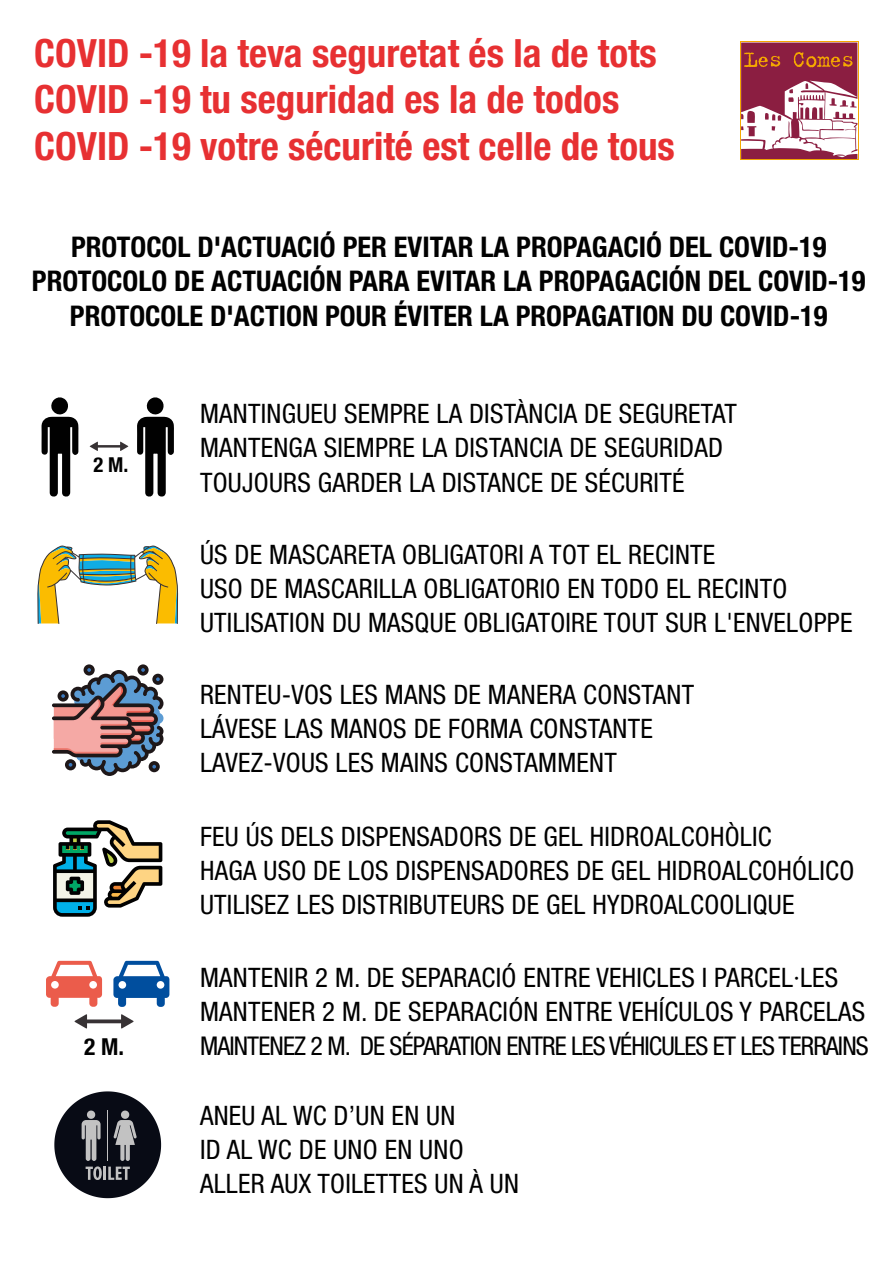
<style>
.page{position:relative;width:893px;height:1263px;background:#fff}
.page>*{position:absolute;margin:0;border:0;box-sizing:border-box;transform-origin:0 0}
.t1{font:700 condensed 39px/46.8px "Helvetica Neue LT Std";color:#e73032}
.t2{font:700 condensed 28.5px/34.2px "Helvetica Neue LT Std";color:#010101;text-align:center}
.t3{font:condensed 26.85px/34.2px "Helvetica Neue LT Std";letter-spacing:.01em;color:#010101}
.t4{font:condensed 25.8px "Helvetica Neue LT Std";letter-spacing:-.035em;color:#010101}
.t5{font:700 condensed 23.4px "Helvetica Neue LT Std";color:#010101}
.t6{font:700 condensed 20.55px "Helvetica Neue LT Std";color:#010101}
</style>
<div class="page">
<svg style="left:53px;top:820px;width:109px;height:97px"></svg>
<svg style="left:52px;top:664px;width:111px;height:112px"></svg>
<svg style="left:37px;top:545px;width:141px;height:79px"></svg>
<svg style="left:54px;top:1091px;width:107px;height:107px"></svg>
<svg style="left:740px;top:42px;width:118px;height:118px"></svg>
<svg style="left:741px;top:43px;width:116px;height:116px"></svg>
<svg style="left:46px;top:961px;width:56px;height:46px"></svg>
<svg style="left:113px;top:961px;width:56px;height:46px"></svg>
<svg style="left:74px;top:1014px;width:60px;height:15px"></svg>
<svg style="left:90px;top:442px;width:38px;height:9px"></svg>
<svg style="left:41px;top:397px;width:37px;height:100px"></svg>
<svg style="left:137px;top:397px;width:37px;height:100px"></svg>
<h1 class="t1" style="left:34px;top:29px;width:642px">COVID -19 la teva seguretat és la de tots<br>COVID -19 tu seguridad es la de todos<br>COVID -19 votre sécurité est celle de tous</h1>
<p class="t2" style="left:32px;top:230px;width:835px">PROTOCOL D'ACTUACIÓ PER EVITAR LA PROPAGACIÓ DEL COVID-19<br>PROTOCOLO DE ACTUACIÓN PARA EVITAR LA PROPAGACIÓN DEL COVID-19<br>PROTOCOLE D'ACTION POUR ÉVITER LA PROPAGATION DU COVID-19</p>
<p class="t6" style="left:93px;top:453px;width:37px">2 M.</p>
<p class="t3" style="left:200px;top:396px;width:538px">MANTINGUEU SEMPRE LA DISTÀNCIA DE SEGURETAT<br>MANTENGA SIEMPRE LA DISTANCIA DE SEGURIDAD<br>TOUJOURS GARDER LA DISTANCE DE SÉCURITÉ</p>
<p class="t3" style="left:200px;top:537px;width:654px">ÚS DE MASCARETA OBLIGATORI A TOT EL RECINTE<br>USO DE MASCARILLA OBLIGATORIO EN TODO EL RECINTO<br>UTILISATION DU MASQUE OBLIGATOIRE TOUT SUR L'ENVELOPPE</p>
<p class="t3" style="left:200px;top:677px;width:496px">RENTEU-VOS LES MANS DE MANERA CONSTANT<br>LÁVESE LAS MANOS DE FORMA CONSTANTE<br>LAVEZ-VOUS LES MAINS CONSTAMMENT</p>
<p class="t3" style="left:200px;top:819px;width:656px">FEU ÚS DELS DISPENSADORS DE GEL HIDROALCOHÒLIC<br>HAGA USO DE LOS DISPENSADORES DE GEL HIDROALCOHÓLICO<br>UTILISEZ LES DISTRIBUTEURS DE GEL HYDROALCOOLIQUE</p>
<p class="t3" style="left:200px;top:960px;width:667px">MANTENIR 2 M. DE SEPARACIÓ ENTRE VEHICLES I PARCEL·LES<br>MANTENER 2 M. DE SEPARACIÓN ENTRE VEHÍCULOS Y PARCELAS</p>
<p class="t5" style="left:84px;top:1032px;width:41px">2 M.</p>
<p class="t4" style="left:200px;top:1031px;width:670px">MAINTENEZ 2 M. DE SÉPARATION ENTRE LES VÉHICULES ET LES TERRAINS</p>
<p class="t3" style="left:200px;top:1098px;width:321px">ANEU AL WC D’UN EN UN<br>ID AL WC DE UNO EN UNO<br>ALLER AUX TOILETTES UN À UN</p>
</div>
